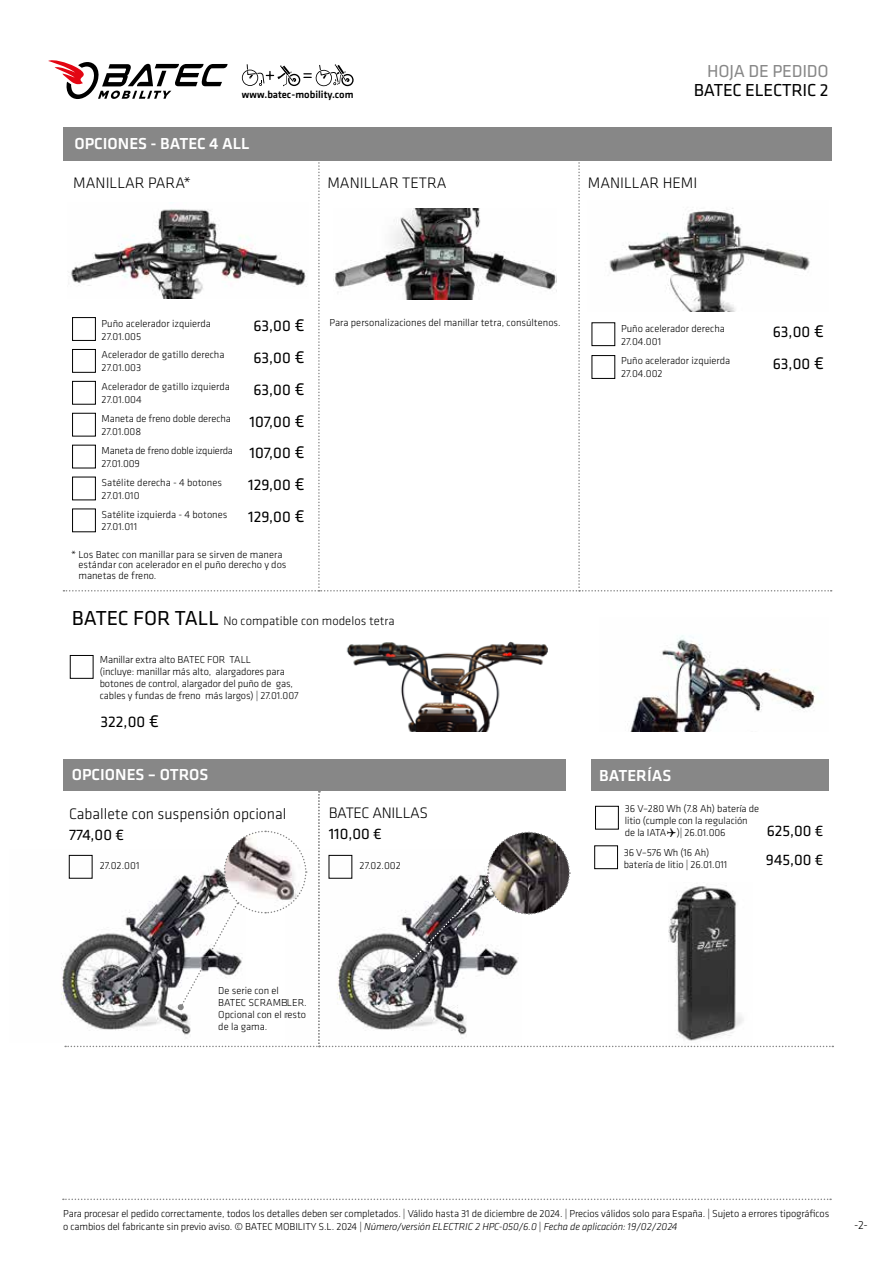
<style>
.page{position:relative;width:893px;height:1263px;background:#fff}
.page>*{position:absolute;margin:0;border:0;box-sizing:border-box;transform-origin:0 0}
.t1{font:18px "Klavika";letter-spacing:-.01em;color:#000}
.t2{font:18px "Klavika";letter-spacing:-.01em;color:#878787}
.t3{font:500 16.5px "Klavika";color:#fff}
.t4{font:15.9px "Klavika";color:#000}
.t5{font:300 15.75px "Klavika";color:#000}
.t6{font:15.75px/29px "Klavika";color:#000}
.t7{font:300 15.75px "Klavika";letter-spacing:-.02em;color:#000}
.t8{font:300 12.75px "Klavika";color:#000}
.t9{font:300 12px "Klavika";color:#000}
.t10{font:300 10.5px/12.6px "Klavika";letter-spacing:-.005em;color:#000}
.t11{font:500 10.5px "Klavika";color:#000}
.s1{font-size:18px}
.s2{font-weight:400;font-size:21px}
.s3{font-style:italic}
</style>
<div class="page">
<svg style="left:48px;top:60px;width:180px;height:39px"></svg>
<svg style="left:242px;top:64px;width:112px;height:22px"></svg>
<svg style="left:63px;top:1198px;width:768px;height:2px"></svg>
<svg style="left:63px;top:156px;width:769px;height:435px"></svg>
<div style="left:63px;top:128px;width:768px;height:33px;background:#878787"></div>
<div style="left:73px;top:318px;width:22px;height:22px;background:#fff"></div>
<div style="left:72px;top:317px;width:24px;height:24px;border:1px solid #000"></div>
<div style="left:73px;top:349px;width:22px;height:23px;background:#fff"></div>
<div style="left:72px;top:349px;width:24px;height:23px;border:1px solid #000"></div>
<div style="left:73px;top:381px;width:22px;height:23px;background:#fff"></div>
<div style="left:72px;top:381px;width:24px;height:23px;border:1px solid #000"></div>
<div style="left:73px;top:413px;width:22px;height:23px;background:#fff"></div>
<div style="left:72px;top:413px;width:24px;height:23px;border:1px solid #000"></div>
<div style="left:73px;top:445px;width:22px;height:23px;background:#fff"></div>
<div style="left:72px;top:445px;width:24px;height:23px;border:1px solid #000"></div>
<div style="left:73px;top:477px;width:22px;height:23px;background:#fff"></div>
<div style="left:72px;top:477px;width:24px;height:23px;border:1px solid #000"></div>
<div style="left:73px;top:509px;width:22px;height:23px;background:#fff"></div>
<div style="left:72px;top:509px;width:24px;height:23px;border:1px solid #000"></div>
<img style="left:68px;top:202px;width:241px;height:96px">
<img style="left:333px;top:209px;width:223px;height:91px">
<img style="left:588px;top:200px;width:241px;height:111px">
<div style="left:592px;top:323px;width:23px;height:23px;background:#fff"></div>
<div style="left:592px;top:356px;width:23px;height:22px;background:#fff"></div>
<div style="left:592px;top:355px;width:23px;height:24px;border:1px solid #000"></div>
<img style="left:346px;top:641px;width:202px;height:91px">
<img style="left:630px;top:635px;width:186px;height:97px">
<div style="left:63px;top:759px;width:503px;height:32px;background:#878787"></div>
<div style="left:591px;top:759px;width:238px;height:32px;background:#878787"></div>
<svg style="left:65px;top:791px;width:768px;height:256px"></svg>
<p class="t11" style="left:242px;top:88px;width:113px">www.batec-mobility.com</p>
<h2 class="t3" style="left:75px;top:132px;width:176px">OPCIONES - BATEC 4 ALL</h2>
<h1 class="t2" style="left:707px;top:59px;width:123px">HOJA DE PEDIDO</h1>
<h1 class="t1" style="left:694px;top:79px;width:137px">BATEC ELECTRIC 2</h1>
<h3 class="t5" style="left:73px;top:174px;width:119px">MANILLAR PARA*</h3>
<h3 class="t5" style="left:327px;top:174px;width:121px">MANILLAR TETRA</h3>
<h3 class="t5" style="left:588px;top:174px;width:111px">MANILLAR HEMI</h3>
<p class="t10" style="left:102px;top:317px;width:111px">Puño acelerador izquierda<br>27.01.005</p>
<h3 class="t4" style="left:253px;top:315px;width:53px">63,00 <span class="s1">€</span></h3>
<p class="t10" style="left:102px;top:348px;width:124px">Acelerador de gatillo derecha<br>27.01.003</p>
<h3 class="t4" style="left:253px;top:347px;width:53px">63,00 <span class="s1">€</span></h3>
<p class="t10" style="left:102px;top:380px;width:130px">Acelerador de gatillo izquierda<br>27.01.004</p>
<h3 class="t4" style="left:253px;top:379px;width:53px">63,00 <span class="s1">€</span></h3>
<p class="t10" style="left:102px;top:412px;width:131px">Maneta de freno doble derecha<br>27.01.008</p>
<h3 class="t4" style="left:250px;top:411px;width:56px">107,00 <span class="s1">€</span></h3>
<p class="t10" style="left:102px;top:445px;width:133px">Maneta de freno doble izquierda<br>27.01.009</p>
<h3 class="t4" style="left:250px;top:443px;width:56px">107,00 <span class="s1">€</span></h3>
<p class="t10" style="left:102px;top:476px;width:122px">Satélite derecha - 4 botones<br>27.01.010</p>
<h3 class="t4" style="left:248px;top:475px;width:58px">129,00 <span class="s1">€</span></h3>
<p class="t10" style="left:102px;top:508px;width:127px">Satélite izquierda - 4 botones<br>27.01.011</p>
<h3 class="t4" style="left:248px;top:507px;width:58px">129,00 <span class="s1">€</span></h3>
<p class="t10" style="left:78px;top:549px;width:209px;line-height:10.5px;text-indent:-7px">* Los Batec con manillar para se sirven de manera estándar con acelerador en el puño derecho y dos manetas de freno.</p>
<p class="t10" style="left:330px;top:316px;width:233px">Para personalizaciones del manillar tetra, consúltenos.</p>
<p class="t8" style="left:72px;top:613px;width:324px"><span class="s2">BATEC FOR TALL</span> No compatible con modelos tetra</p>
<p class="t10" style="left:100px;top:653px;width:200px;line-height:12px">Manillar extra alto BATEC FOR TALL<br>(incluye: manillar más alto, alargadores para botones de control, alargador del puño de gas, cables y fundas de freno más largos) | 27.01.007</p>
<h3 class="t4" style="left:100px;top:711px;width:60px">322,00 <span class="s1">€</span></h3>
<h2 class="t3" style="left:72px;top:763px;width:138px">OPCIONES – OTROS</h2>
<h3 class="t5" style="left:69px;top:804px;width:219px">Caballete con suspensión opcional</h3>
<h3 class="t6" style="left:69px;top:820px;width:56px">774,00 €</h3>
<p class="t10" style="left:100px;top:859px;width:41px">27.02.001</p>
<h3 class="t7" style="left:329px;top:803px;width:101px">BATEC ANILLAS</h3>
<h3 class="t6" style="left:329px;top:819px;width:55px">110,00 €</h3>
<p class="t10" style="left:360px;top:859px;width:43px">27.02.002</p>
<p class="t10" style="left:621px;top:322px;width:105px">Puño acelerador derecha<br>27.04.001</p>
<h3 class="t4" style="left:773px;top:321px;width:53px">63,00 <span class="s1">€</span></h3>
<p class="t10" style="left:621px;top:355px;width:111px">Puño acelerador izquierda<br>27.04.002</p>
<h3 class="t4" style="left:773px;top:353px;width:53px">63,00 <span class="s1">€</span></h3>
<h2 class="t3" style="left:599px;top:764px;width:74px">BATERÍAS</h2>
<p class="t10" style="left:625px;top:803px;width:136px;line-height:12px">36 V–280 Wh (7.8 Ah) batería de litio (cumple con la regulación de la IATA )| 26.01.006</p>
<p class="t10" style="left:624px;top:846px;width:105px;line-height:12px">36 V–576 Wh (16 Ah) batería de litio | 26.01.011</p>
<h3 class="t6" style="left:766px;top:816px;width:59px">625,00 €<br>945,00 €</h3>
<p class="t10" style="left:218px;top:985px;width:90px;line-height:12px">De serie con el<br>BATEC SCRAMBLER.<br>Opcional con el resto de la gama.</p>
<p class="t10" style="left:63px;top:1207px;width:768px">Para procesar el pedido correctamente, todos los detalles deben ser completados. | Válido hasta 31 de diciembre de 2024. | Precios válidos solo para España. | Sujeto a errores tipográficos o cambios del fabricante sin previo aviso. © BATEC MOBILITY S.L. 2024 | <span class="s3">Número/versión ELECTRIC 2 HPC-050/6.0</span> | <span class="s3">Fecha de aplicación: 19/02/2024</span></p>
<p class="t9" style="left:854px;top:1217px;width:15px">-2-</p>
</div>
